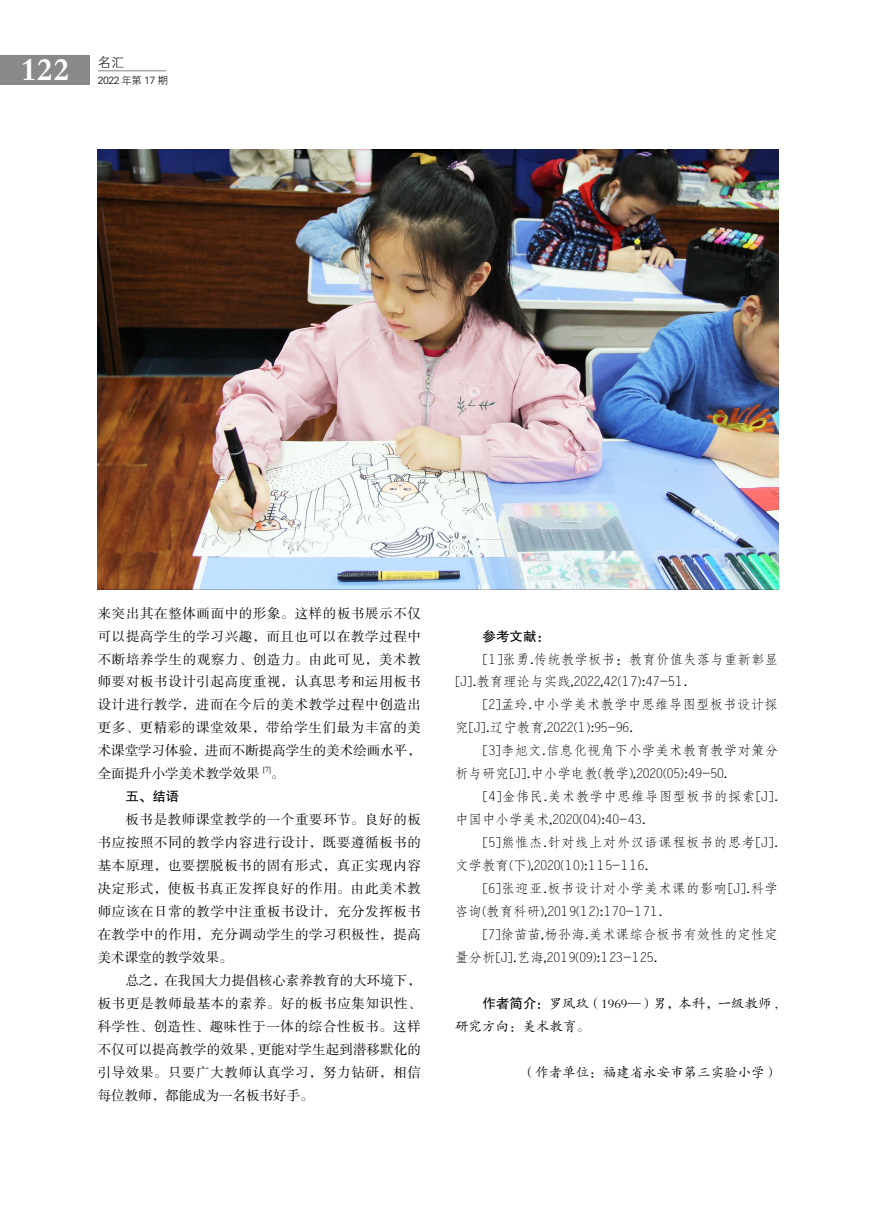
<style>
.page{position:relative;width:893px;height:1212px;background:#fff}
.page>*{position:absolute;margin:0;border:0;box-sizing:border-box;transform-origin:0 0}
.t1{font:33px "FZDBSK GBK1 0";color:#fff}
.t2{font:13.5px/23px "FZSSK GBK1 0";letter-spacing:.01em;color:#000;text-align:justify}
.t3{font:13.5px/23px "FZFSK GBK1 0";letter-spacing:.005em;color:#000}
.t4{font:13.5px/23px "FZFSK GBK1 0";letter-spacing:.03em;color:#000}
.t5{font:13.5px/23px "FZKTK GBK1 0";color:#000}
.t6{font:13.5px/23px "FZFSK GBK1 0";letter-spacing:.025em;color:#000}
.t7{font:13.5px "FZHTK GBK1 0";color:#000}
.t8{font:13.5px "FZXH1 JW GB1 0";color:#000}
.t9{font:10.5px "FZXH1 JW GB1 0";letter-spacing:-.05em;color:#000}
.t10{font:7.8px "FZSSK GBK1 0";color:#000}
.s1{font-family:"FZHTK GBK1 0"}
</style>
<div class="page">
<div style="left:0;top:55px;width:90px;height:30px;background:#898989"></div>
<hr style="left:98px;top:70px;width:68px;height:1px;background:#898989">
<img style="left:98px;top:150px;width:680px;height:440px">
<h1 class="t1" style="left:20px;top:52px;width:51px">122</h1>
<p class="t8" style="left:98px;top:55px;width:28px">名汇</p>
<p class="t9" style="left:98px;top:74px;width:72px">2022 年第 17 期</p>
<p class="t2" style="left:98px;top:602px;width:325px">来突出其在整体画面中的形象。这样的板书展示不仅可以提高学生的学习兴趣，而且也可以在教学过程中不断培养学生的观察力、创造力。由此可见，美术教师要对板书设计引起高度重视，认真思考和运用板书设计进行教学，进而在今后的美术教学过程中创造出更多、更精彩的课堂效果，带给学生们最为丰富的美术课堂学习体验，进而不断提高学生的美术绘画水平，全面提升小学美术教学效果</p>
<p class="t10" style="left:263px;top:765px;width:9px">[7]</p>
<p class="t2" style="left:271px;top:763px;width:15px">。</p>
<p class="t7" style="left:125px;top:789px;width:55px">五、结语</p>
<p class="t2" style="left:98px;top:809px;width:325px;text-indent:28px">板书是教师课堂教学的一个重要环节。良好的板书应按照不同的教学内容进行设计，既要遵循板书的基本原理，也要摆脱板书的固有形式，真正实现内容决定形式，使板书真正发挥良好的作用。由此美术教师应该在日常的教学中注重板书设计，充分发挥板书在教学中的作用，充分调动学生的学习积极性，提高美术课堂的教学效果。</p>
<p class="t2" style="left:98px;top:969px;width:325px;text-indent:28px">总之，在我国大力提倡核心素养教育的大环境下，板书更是教师最基本的素养。好的板书应集知识性、科学性、创造性、趣味性于一体的综合性板书。这样不仅可以提高教学的效果 , 更能对学生起到潜移默化的引导效果。只要广大教师认真学习，努力钻研，相信每位教师，都能成为一名板书好手。</p>
<p class="t7" style="left:483px;top:628px;width:69px">参考文献：</p>
<p class="t3" style="left:455px;top:648px;width:325px;text-indent:28px">[1]张勇.传统教学板书：教育价值失落与重新彰显[J].教育理论与实践,2022,42(17):47-51.</p>
<p class="t3" style="left:455px;top:694px;width:325px;text-indent:28px">[2]孟玲.中小学美术教学中思维导图型板书设计探究[J].辽宁教育,2022(1):95-96.</p>
<p class="t3" style="left:455px;top:739px;width:325px;text-indent:28px">[3]李旭文.信息化视角下小学美术教育教学对策分析与研究[J].中小学电教(教学),2020(05):49-50.</p>
<p class="t6" style="left:455px;top:785px;width:325px;text-indent:28px">[4]金伟民.美术教学中思维导图型板书的探索[J].中国中小学美术,2020(04):40-43.</p>
<p class="t4" style="left:455px;top:831px;width:325px;text-indent:28px">[5]熊惟杰.针对线上对外汉语课程板书的思考[J].文学教育(下),2020(10):115-116.</p>
<p class="t4" style="left:455px;top:877px;width:325px;text-indent:28px">[6]张迎亚.板书设计对小学美术课的影响[J].科学咨询(教育科研),2019(12):170-171.</p>
<p class="t3" style="left:455px;top:923px;width:325px;text-indent:28px">[7]徐苗苗,杨孙海.美术课综合板书有效性的定性定量分析[J].艺海,2019(09):123-125.</p>
<p class="t5" style="left:455px;top:992px;width:325px;text-indent:28px"><span class="s1">作者简介：</span>罗凤玖（1969—）男，本科，一级教师 ,研究方向：美术教育。</p>
<p class="t5" style="left:522px;top:1061px;width:258px">（作者单位：福建省永安市第三实验小学）</p>
</div>
